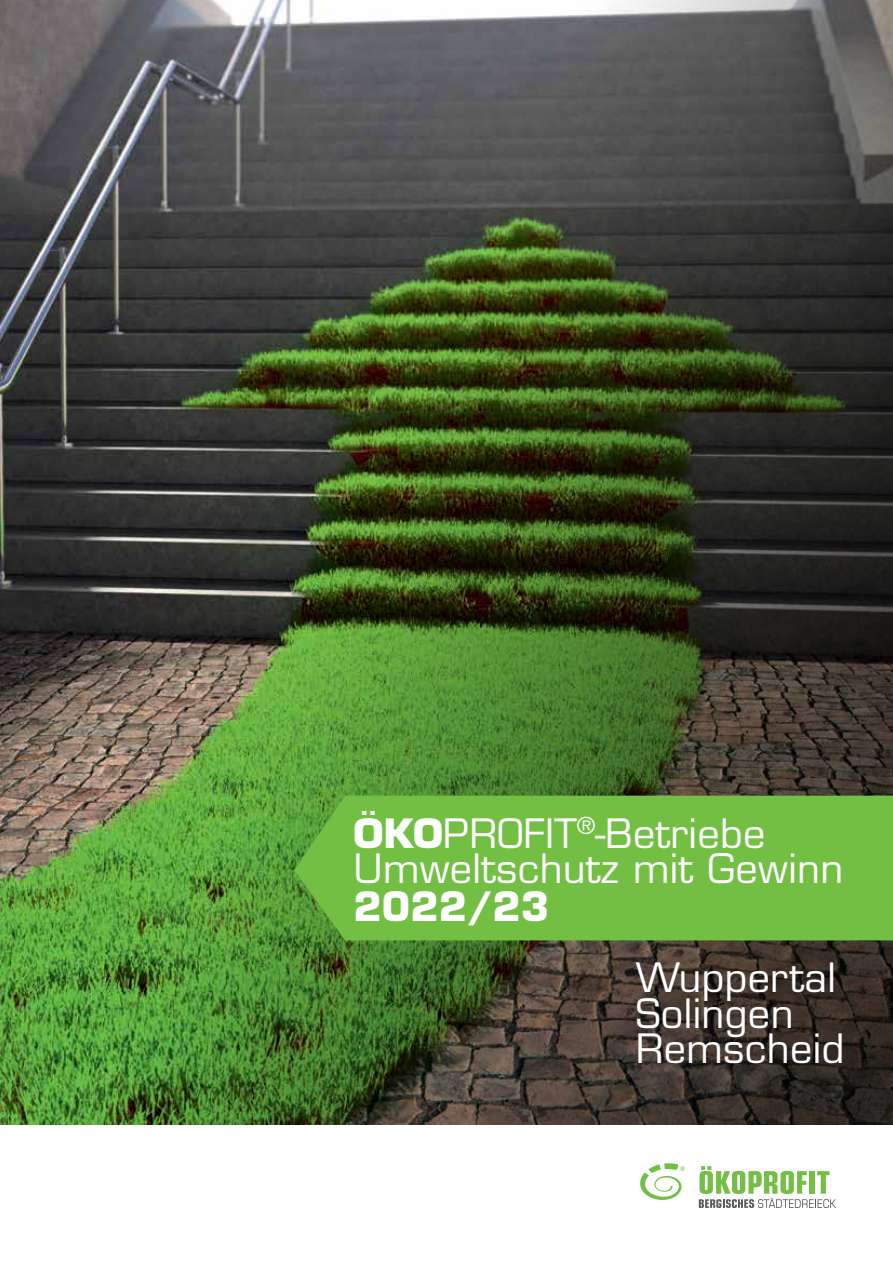
<style>
.page{position:relative;width:893px;height:1263px;background:#fff}
.page>*{position:absolute;margin:0;border:0;box-sizing:border-box;transform-origin:0 0}
.t1{font:39.45px/35.4px "Eurostile LT Std";letter-spacing:.01em;color:#fff}
.t2{font:700 39.45px "Eurostile LT Std";color:#fff}
.t3{font:5.7px "Oswald";color:#71bf45}
.s1{font-weight:700}
</style>
<div class="page">
<img style="left:0;top:0;width:893px;height:1125px">
<div style="left:294px;top:796px;width:599px;height:144px;background:#72bf44"></div>
<svg style="left:699px;top:1166px;width:137px;height:42px"></svg>
<svg style="left:640px;top:1163px;width:41px;height:37px"></svg>
<p class="t1" style="left:353px;top:816px;width:491px"><span class="s1">ÖKO</span>PROFIT<sup>®</sup>-Betriebe<br>Umweltschutz mit Gewinn</p>
<p class="t2" style="left:353px;top:882px;width:197px">2022/23</p>
<p class="t1" style="left:636px;top:960px;width:210px">Wuppertal<br>Solingen<br>Remscheid</p>
<p class="t3" style="left:680px;top:1163px;width:7px">®</p>
</div>
